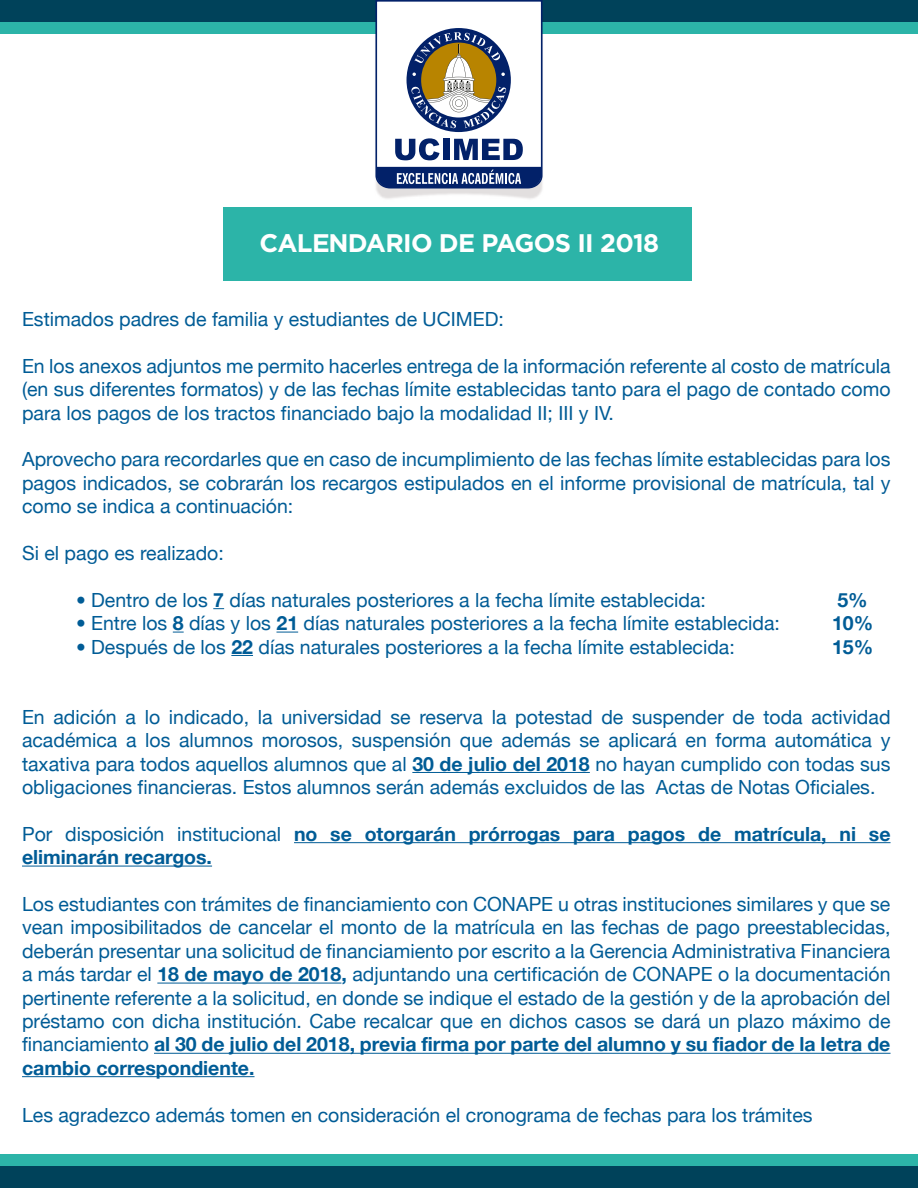
<style>
.page{position:relative;width:918px;height:1188px;background:#fff}
.page>*{position:absolute;margin:0;border:0;box-sizing:border-box;transform-origin:0 0}
.t1{font:700 25.5px "Gotham";letter-spacing:-.025em;color:#fff}
.t2{font:19.5px/23.4px "Helvetica Neue";color:#005c96;text-align:justify}
.t3{font:700 19.5px/23.4px "Helvetica Neue";color:#005c96}
.s1{font-weight:700}
.s2{font-weight:400}
</style>
<div class="page">
<div style="left:223px;top:207px;width:469px;height:73px;background:#2cb4a8"></div>
<svg style="left:276px;top:632px;width:22px;height:1px"></svg>
<svg style="left:231px;top:655px;width:22px;height:1px"></svg>
<hr style="left:412px;top:772px;width:178px;height:1px;background:#005c96">
<hr style="left:294px;top:842px;width:597px;height:1px;background:#005c96">
<hr style="left:22px;top:866px;width:190px;height:1px;background:#005c96">
<hr style="left:157px;top:983px;width:184px;height:1px;background:#005c96">
<hr style="left:154px;top:1053px;width:737px;height:1px;background:#005c96">
<hr style="left:22px;top:1076px;width:233px;height:1px;background:#005c96">
<div style="left:0;top:0;width:918px;height:24px;background:#00425a"></div>
<div style="left:0;top:22px;width:918px;height:12px;background:#2cb4a8"></div>
<img style="left:376px;top:189px;width:166px;height:10px">
<svg style="left:375px;top:0;width:168px;height:189px"></svg>
<div style="left:0;top:1164px;width:918px;height:24px;background:#00425a"></div>
<div style="left:0;top:1154px;width:918px;height:12px;background:#2cb4a8"></div>
<h1 class="t1" style="left:259px;top:228px;width:401px">CALENDARIO DE PAGOS II 2018</h1>
<p class="t2" style="left:22px;top:307px;width:483px">Estimados padres de familia y estudiantes de UCIMED:</p>
<p class="t2" style="left:22px;top:354px;width:870px">En los anexos adjuntos me permito hacerles entrega de la información referente al costo de matrícula (en sus diferentes formatos) y de las fechas límite establecidas tanto para el pago de contado como para los pagos de los tractos financiado bajo la modalidad II; III y IV.</p>
<p class="t2" style="left:22px;top:447px;width:870px">Aprovecho para recordarles que en caso de incumplimiento de las fechas límite establecidas para los pagos indicados, se cobrarán los recargos estipulados en el informe provisional de matrícula, tal y como se indica a continuación:</p>
<p class="t2" style="left:22px;top:541px;width:203px">Si el pago es realizado:</p>
<p class="t2" style="left:76px;top:588px;width:631px">• Dentro de los <span class="s1">7</span> días naturales posteriores a la fecha límite establecida:</p>
<p class="t3" style="left:837px;top:588px;width:32px">5%</p>
<p class="t2" style="left:76px;top:611px;width:705px">• Entre los <span class="s1">8</span> días y los <span class="s1">21</span> días naturales posteriores a la fecha límite establecida:</p>
<p class="t3" style="left:832px;top:611px;width:43px">10%</p>
<p class="t2" style="left:76px;top:635px;width:660px">• Después de los <span class="s1">22</span> días naturales posteriores a la fecha límite establecida:</p>
<p class="t3" style="left:832px;top:634px;width:43px">15%</p>
<p class="t2" style="left:22px;top:705px;width:870px">En adición a lo indicado, la universidad se reserva la potestad de suspender de toda actividad académica a los alumnos morosos, suspensión que además se aplicará en forma automática y taxativa para todos aquellos alumnos que al <span class="s1">30 de julio del 2018</span> no hayan cumplido con todas sus obligaciones financieras. Estos alumnos serán además excluidos de las Actas de Notas Oficiales.</p>
<p class="t3" style="left:22px;top:822px;width:870px"><span class="s2">Por disposición institucional</span> no se otorgarán prórrogas para pagos de matrícula, ni se eliminarán recargos.</p>
<p class="t2" style="left:22px;top:892px;width:870px">Los estudiantes con trámites de financiamiento con CONAPE u otras instituciones similares y que se vean imposibilitados de cancelar el monto de la matrícula en las fechas de pago preestablecidas, deberán presentar una solicitud de financiamiento por escrito a la Gerencia Administrativa Financiera a más tardar el <span class="s1">18 de mayo de 2018,</span> adjuntando una certificación de CONAPE o la documentación pertinente referente a la solicitud, en donde se indique el estado de la gestión y de la aprobación del préstamo con dicha institución. Cabe recalcar que en dichos casos se dará un plazo máximo de financiamiento <span class="s1">al 30 de julio del 2018, previa firma por parte del alumno y su fiador de la letra de cambio correspondiente.</span></p>
<p class="t2" style="left:22px;top:1103px;width:792px">Les agradezco además tomen en consideración el cronograma de fechas para los trámites</p>
</div>
